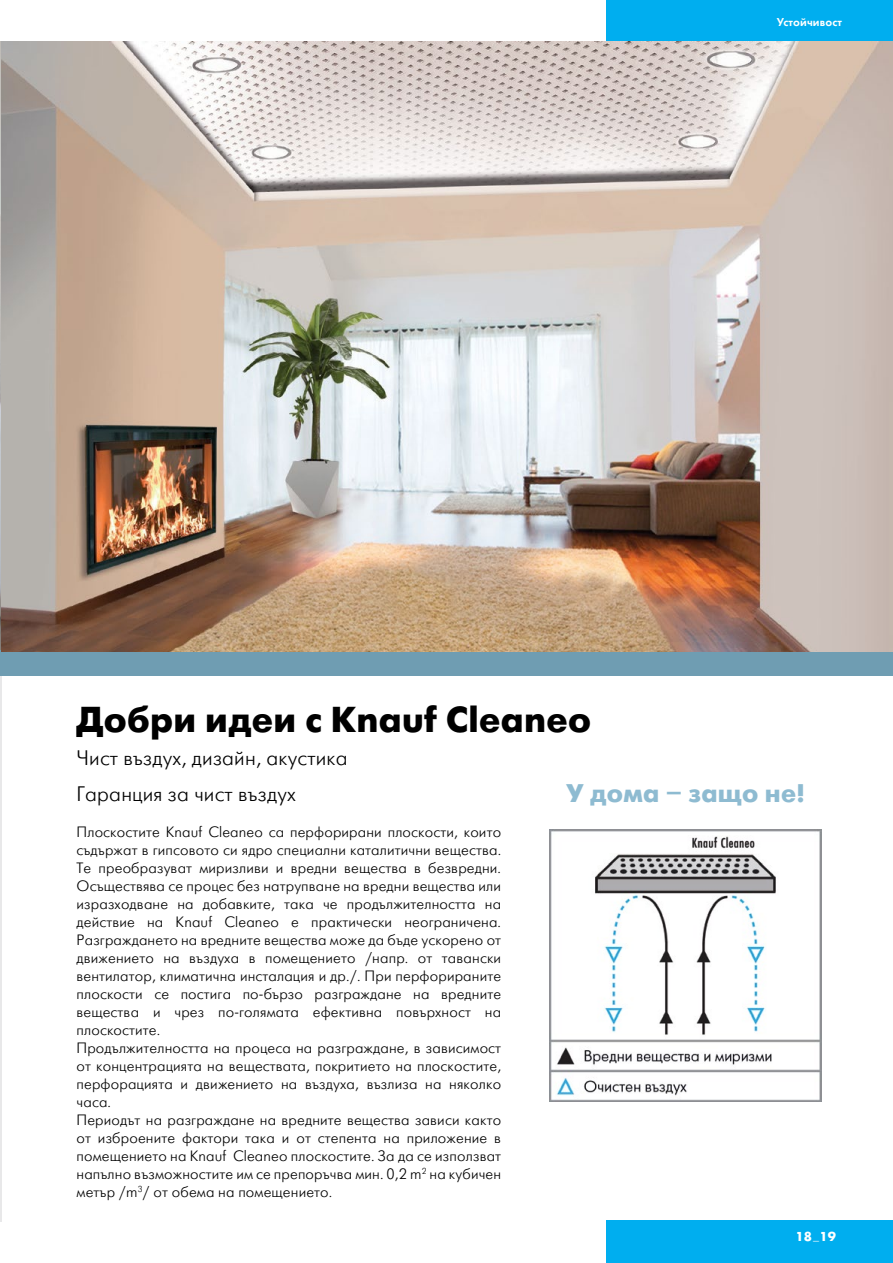
<style>
.page{position:relative;width:893px;height:1263px;background:#fff}
.page>*{position:absolute;margin:0;border:0;box-sizing:border-box;transform-origin:0 0}
.t1{font:36px "Futuris XC";letter-spacing:.01em;color:#000}
.t2{font:25.5px "Futuris XC";letter-spacing:.01em;color:#8ebbd1}
.t3{font:21px/36.5px "Futura Futuris Light C";letter-spacing:.01em;color:#000}
.t4{font:15px/18px "Futura Futuris Light C";letter-spacing:.01em;color:#000}
.t5{font:12px "Futura Demi C";letter-spacing:.01em;color:#fff}
.t6{font:700 12px "Futura";color:#fff}
</style>
<div class="page">
<div style="left:606px;top:0;width:287px;height:41px;background:#00aeef"></div>
<div style="left:606px;top:1220px;width:287px;height:43px;background:#00aeef"></div>
<img style="left:0;top:41px;width:1px;height:610px">
<hr style="left:0;top:663px;width:1px;height:558px;background:#e8e8e9">
<div style="left:0;top:651px;width:893px;height:25px;background:#6f9db2"></div>
<img style="left:1px;top:41px;width:892px;height:610px">
<img style="left:550px;top:829px;width:271px;height:272px">
<p class="t5" style="left:777px;top:15px;width:67px">Устойчивост</p>
<h1 class="t1" style="left:77px;top:699px;width:516px">Добри идеи с Knauf Cleaneo</h1>
<h3 class="t3" style="left:77px;top:740px;width:272px">Чист въздух, дизайн, акустика<br>Гаранция за чист въздух</h3>
<h2 class="t2" style="left:566px;top:778px;width:240px">У дома – защо не!</h2>
<p class="t4" style="left:77px;top:823px;width:426px">Плоскостите Knauf Cleaneo са перфорирани плоскости, които съдържат в гипсовото си ядро специални каталитични вещества.<br>Те преобразуват миризливи и вредни вещества в безвредни.<br>Осъществява се процес без натрупване на вредни вещества или изразходване на добавките, така че продължителността на действие на Knauf Cleaneo е практически неограничена.<br>Разграждането на вредните вещества може да бъде ускорено от движението на въздуха в помещението /напр. от тавански вентилатор, климатична инсталация и др./. При перфорираните плоскости се постига по-бързо разграждане на вредните вещества и чрез по-голямата ефективна повърхност на плоскостите.<br>Продължителността на процеса на разграждане, в зависимост от концентрацията на веществата, покритието на плоскостите, перфорацията и движението на въздуха, възлиза на няколко часа.<br>Периодът на разграждане на вредните вещества зависи както от изброените фактори така и от степента на приложение в помещението на Knauf Cleaneo плоскостите. За да се използват напълно възможностите им се препоръчва мин. 0,2 m<sup>2</sup> на кубичен метър /m<sup>3</sup>/ от обема на помещението.</p>
<p class="t6" style="left:795px;top:1229px;width:42px">18_19</p>
</div>
